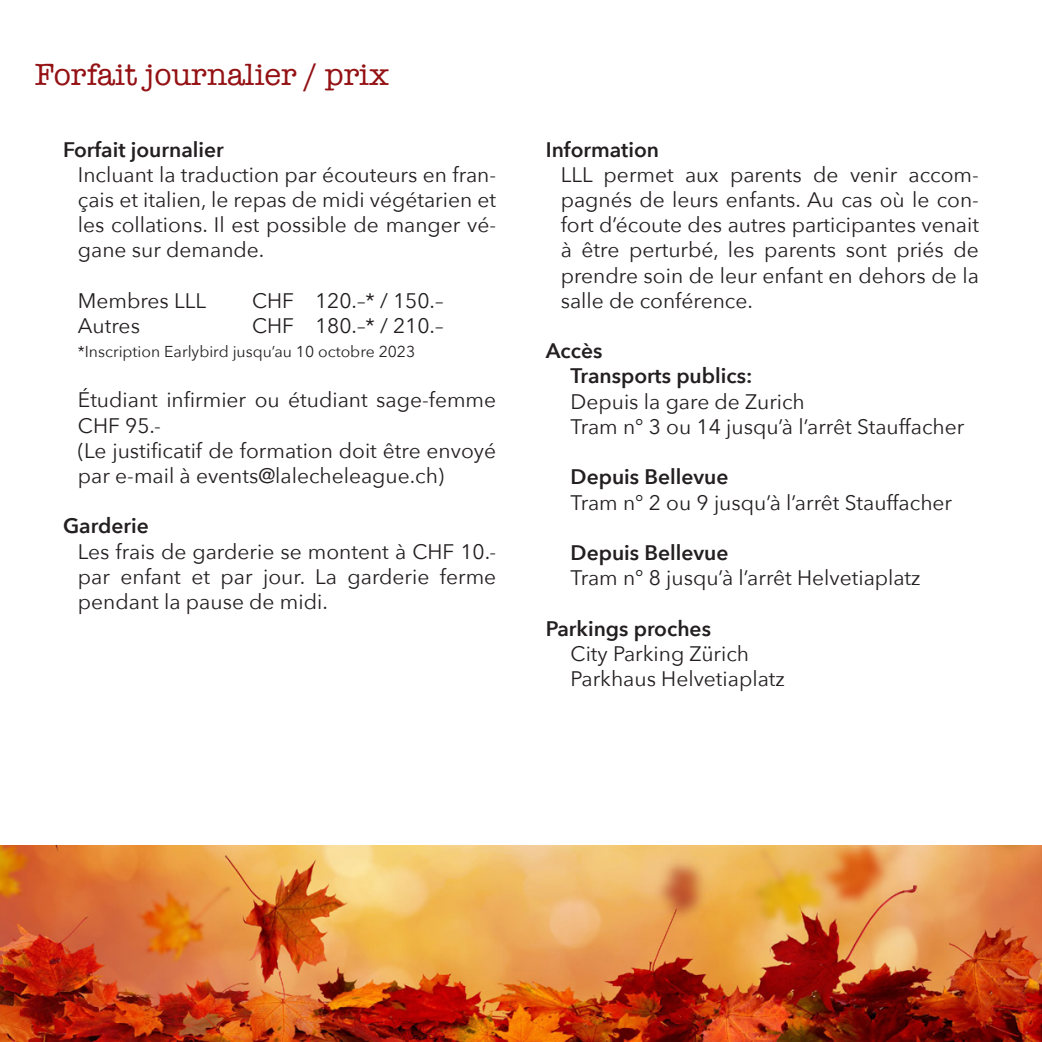
<style>
.page{position:relative;width:1042px;height:1042px;background:#fff}
.page>*{position:absolute;margin:0;border:0;box-sizing:border-box;transform-origin:0 0}
.t1{font:31.5px "American Typewriter";color:#941114}
.t2{font:21px/25.2px "Avenir Next";color:#231f20;text-align:justify}
.t3{font:600 21px "Avenir Next";color:#231f20}
.t4{font:15.75px "Avenir Next";color:#231f20}
</style>
<div class="page">
<img style="left:0;top:845px;width:1042px;height:197px">
<p class="t1" style="left:35px;top:50px;width:356px">Forfait journalier / prix</p>
<p class="t3" style="left:63px;top:131px;width:162px">Forfait journalier</p>
<p class="t2" style="left:78px;top:161px;width:420px">Incluant la traduction par écouteurs en fran&shy;çais et italien, le repas de midi végétarien et les collations. Il est possible de manger vé&shy;gane sur demande.</p>
<p class="t2" style="left:78px;top:287px;width:130px">Membres LLL</p>
<p class="t2" style="left:252px;top:287px;width:193px">CHF 120.–* / 150.–</p>
<p class="t2" style="left:78px;top:312px;width:64px">Autres</p>
<p class="t2" style="left:252px;top:312px;width:193px">CHF 180.–* / 210.–</p>
<p class="t4" style="left:78px;top:338px;width:339px">*Inscription Earlybird jusqu’au 10 octobre 2023</p>
<p class="t2" style="left:78px;top:386px;width:420px">Étudiant infirmier ou étudiant sage-femme<br>CHF 95.-</p>
<p class="t2" style="left:78px;top:437px;width:420px">(Le justificatif de formation doit être envoyé par e-mail à events@lalecheleague.ch)</p>
<p class="t3" style="left:63px;top:508px;width:87px">Garderie</p>
<p class="t2" style="left:78px;top:538px;width:420px">Les frais de garderie se montent à CHF 10.- par enfant et par jour. La garderie ferme pendant la pause de midi.</p>
<p class="t3" style="left:546px;top:131px;width:115px">Information</p>
<p class="t2" style="left:561px;top:161px;width:420px">LLL permet aux parents de venir accom&shy;pagnés de leurs enfants. Au cas où le con&shy;fort d’écoute des autres participantes venait à être perturbé, les parents sont priés de prendre soin de leur enfant en dehors de la salle de conférence.</p>
<p class="t3" style="left:546px;top:333px;width:58px">Accès</p>
<p class="t3" style="left:570px;top:358px;width:183px">Transports publics:</p>
<p class="t2" style="left:570px;top:388px;width:236px">Depuis la gare de Zurich</p>
<p class="t2" style="left:570px;top:413px;width:395px">Tram n° 3 ou 14 jusqu’à l’arrêt Stauffacher</p>
<p class="t3" style="left:570px;top:459px;width:159px">Depuis Bellevue</p>
<p class="t2" style="left:570px;top:489px;width:383px">Tram n° 2 ou 9 jusqu’à l’arrêt Stauffacher</p>
<p class="t3" style="left:570px;top:534px;width:159px">Depuis Bellevue</p>
<p class="t2" style="left:570px;top:564px;width:351px">Tram n° 8 jusqu’à l’arrêt Helvetiaplatz</p>
<p class="t3" style="left:546px;top:610px;width:167px">Parkings proches</p>
<p class="t2" style="left:570px;top:640px;width:180px">City Parking Zürich</p>
<p class="t2" style="left:570px;top:665px;width:215px">Parkhaus Helvetiaplatz</p>
</div>
